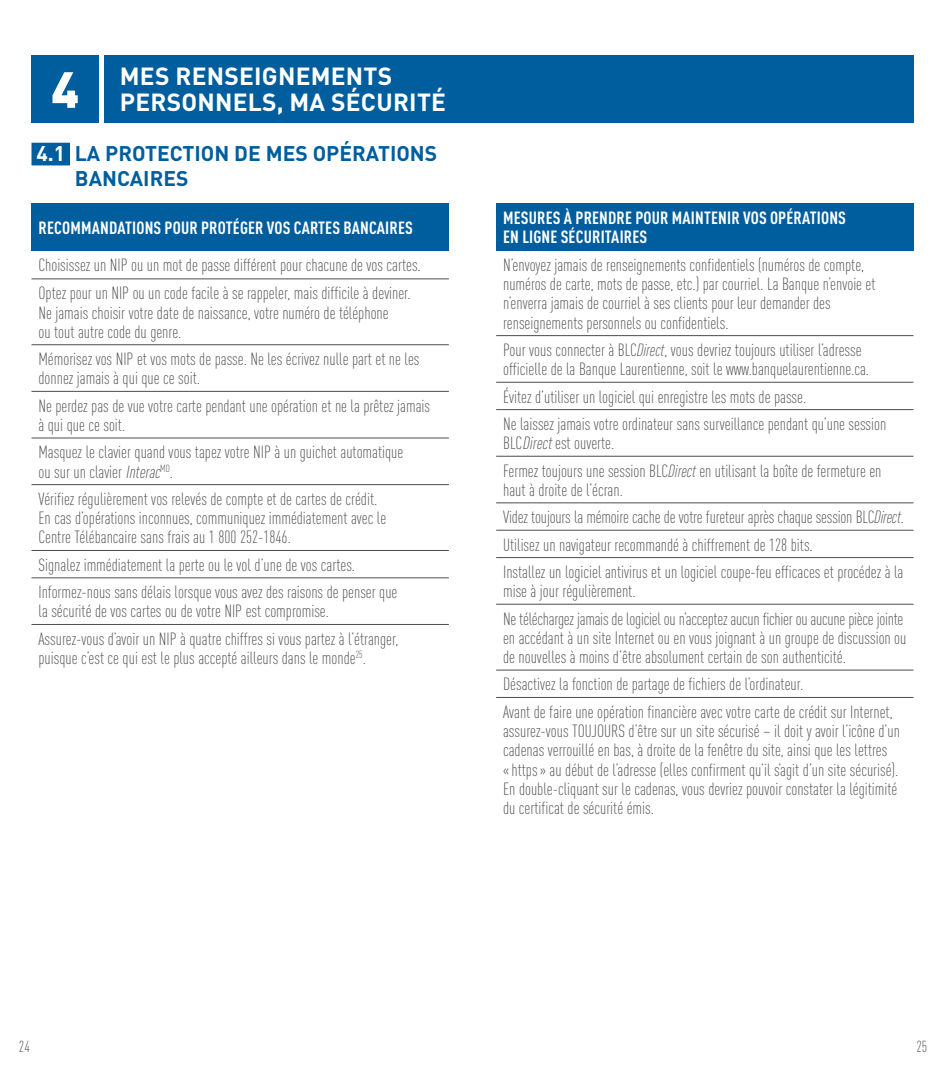
<style>
.page{position:relative;width:945px;height:1071px;background:#fff}
.page>*{position:absolute;margin:0;border:0;box-sizing:border-box;transform-origin:0 0}
.t1{font:900 50.05px "DINOT";color:#fff}
.t2{font:700 24.5px/26.2px "DINOT";letter-spacing:.01em;color:#fff}
.t3{font:700 21px/25.2px "DIN";color:#005e9e}
.t4{font:300 condensed 17.5px/19.2px "DINOT";color:#4d4d4f}
.t5{font:700 condensed 17.5px/19.2px "DINOT";letter-spacing:.01em;color:#fff}
.t6{font:300 condensed 15.75px "DINOT";color:#4d4d4f}
.s1{color:#fff}
.s2{font-style:italic}
</style>
<div class="page">
<div style="left:32px;top:143px;width:38px;height:22px;background:#005e9e"></div>
<div style="left:104px;top:55px;width:810px;height:67px;background:#005e9e"></div>
<div style="left:32px;top:55px;width:67px;height:67px;background:#005e9e"></div>
<div style="left:32px;top:203px;width:417px;height:48px;background:#005e9e"></div>
<hr style="left:32px;top:279px;width:417px;height:1px;background:#4d4d4f">
<hr style="left:32px;top:344px;width:417px;height:1px;background:#4d4d4f">
<hr style="left:32px;top:391px;width:417px;height:1px;background:#4d4d4f">
<hr style="left:32px;top:438px;width:417px;height:1px;background:#4d4d4f">
<hr style="left:32px;top:484px;width:417px;height:1px;background:#4d4d4f">
<hr style="left:32px;top:550px;width:417px;height:1px;background:#4d4d4f">
<hr style="left:32px;top:578px;width:417px;height:1px;background:#4d4d4f">
<hr style="left:32px;top:624px;width:417px;height:1px;background:#4d4d4f">
<div style="left:496px;top:203px;width:418px;height:48px;background:#005e9e"></div>
<hr style="left:496px;top:335px;width:418px;height:1px;background:#4d4d4f">
<hr style="left:496px;top:382px;width:418px;height:1px;background:#4d4d4f">
<hr style="left:496px;top:409px;width:418px;height:1px;background:#4d4d4f">
<hr style="left:496px;top:456px;width:418px;height:1px;background:#4d4d4f">
<hr style="left:496px;top:503px;width:418px;height:1px;background:#4d4d4f">
<hr style="left:496px;top:530px;width:418px;height:1px;background:#4d4d4f">
<hr style="left:496px;top:557px;width:418px;height:1px;background:#4d4d4f">
<hr style="left:496px;top:604px;width:418px;height:1px;background:#4d4d4f">
<hr style="left:496px;top:670px;width:418px;height:1px;background:#4d4d4f">
<hr style="left:496px;top:697px;width:418px;height:1px;background:#4d4d4f">
<h1 class="t1" style="left:50px;top:56px;width:31px">4</h1>
<h2 class="t2" style="left:120px;top:62px;width:328px">MES RENSEIGNEMENTS<br>PERSONNELS, MA SÉCURITÉ</h2>
<p class="t3" style="left:75px;top:140px;width:364px;text-indent:-39px"><span class="s1">4.1</span> LA PROTECTION DE MES OPÉRATIONS<br>BANCAIRES</p>
<p class="t5" style="left:39px;top:218px;width:376px">RECOMMANDATIONS POUR PROTÉGER VOS CARTES BANCAIRES</p>
<p class="t4" style="left:38px;top:251px;width:384px;line-height:28.3px">Choisissez un NIP ou un mot de passe différent pour chacune de vos cartes.<br>Optez pour un NIP ou un code facile à se rappeler, mais difficile à deviner.</p>
<p class="t4" style="left:38px;top:303px;width:352px">Ne jamais choisir votre date de naissance, votre numéro de téléphone ou tout autre code du genre.</p>
<p class="t4" style="left:38px;top:349px;width:382px">Mémorisez vos NIP et vos mots de passe. Ne les écrivez nulle part et ne les donnez jamais à qui que ce soit.</p>
<p class="t4" style="left:38px;top:396px;width:393px">Ne perdez pas de vue votre carte pendant une opération et ne la prêtez jamais à qui que ce soit.</p>
<p class="t4" style="left:38px;top:443px;width:366px">Masquez le clavier quand vous tapez votre NIP à un guichet automatique ou sur un clavier <span class="s2">Interac</span><sup>MD</sup>.</p>
<p class="t4" style="left:39px;top:489px;width:349px">Vérifiez régulièrement vos relevés de compte et de cartes de crédit.<br>En cas d’opérations inconnues, communiquez immédiatement avec le<br>Centre Télébancaire sans frais au 1 800 252-1846.</p>
<p class="t4" style="left:39px;top:551px;width:360px;line-height:27.3px">Signalez immédiatement la perte ou le vol d’une de vos cartes.<br>Informez-nous sans délais lorsque vous avez des raisons de penser que</p>
<p class="t4" style="left:39px;top:598px;width:361px;line-height:27.3px">la sécurité de vos cartes ou de votre NIP est compromise.<br>Assurez-vous d’avoir un NIP à quatre chiffres si vous partez à l’étranger,</p>
<p class="t4" style="left:39px;top:648px;width:329px">puisque c’est ce qui est le plus accepté ailleurs dans le monde<sup>25</sup>.</p>
<p class="t5" style="left:503px;top:208px;width:344px">MESURES À PRENDRE POUR MAINTENIR VOS OPÉRATIONS<br>EN LIGNE SÉCURITAIRES</p>
<p class="t4" style="left:503px;top:255px;width:374px">N’envoyez jamais de renseignements confidentiels (numéros de compte, numéros de carte, mots de passe, etc.) par courriel. La Banque n’envoie et n’enverra jamais de courriel à ses clients pour leur demander des renseignements personnels ou confidentiels.</p>
<p class="t4" style="left:503px;top:340px;width:368px">Pour vous connecter à BLC<span class="s2">Direct</span>, vous devriez toujours utiliser l’adresse officielle de la Banque Laurentienne, soit le www.banquelaurentienne.ca.</p>
<p class="t4" style="left:503px;top:383px;width:385px;line-height:27.3px">Évitez d’utiliser un logiciel qui enregistre les mots de passe.<br>Ne laissez jamais votre ordinateur sans surveillance pendant qu’une session</p>
<p class="t4" style="left:503px;top:430px;width:380px;line-height:27.3px">BLC<span class="s2">Direct</span>est ouverte.<br>Fermez toujours une session BLC<span class="s2">Direct</span> en utilisant la boîte de fermeture en</p>
<p class="t4" style="left:503px;top:476px;width:402px;line-height:27.3px">haut à droite de l’écran.<br>Videz toujours la mémoire cache de votre fureteur après chaque session BLC<span class="s2">Direct</span>.<br>Utilisez un navigateur recommandé à chiffrement de 128 bits.<br>Installez un logiciel antivirus et un logiciel coupe-feu efficaces et procédez à la</p>
<p class="t4" style="left:503px;top:578px;width:402px;line-height:27.3px">mise à jour régulièrement.<br>Ne téléchargez jamais de logiciel ou n’acceptez aucun fichier ou aucune pièce jointe</p>
<p class="t4" style="left:503px;top:628px;width:405px">en accédant à un site Internet ou en vous joignant à un groupe de discussion ou de nouvelles à moins d’être absolument certain de son authenticité.</p>
<p class="t4" style="left:503px;top:671px;width:391px;line-height:27.3px">Désactivez la fonction de partage de fichiers de l’ordinateur.<br>Avant de faire une opération financière avec votre carte de crédit sur Internet,</p>
<p class="t4" style="left:503px;top:721px;width:398px">assurez-vous TOUJOURS d’être sur un site sécurisé – il doit y avoir l’icône d’un cadenas verrouillé en bas, à droite de la fenêtre du site, ainsi que les lettres «https» au début de l’adresse (elles confirment qu’il s’agit d’un site sécurisé).<br>En double-cliquant sur le cadenas, vous devriez pouvoir constater la légitimité du certificat de sécurité émis.</p>
<p class="t6" style="left:19px;top:1037px;width:12px">24</p>
<p class="t6" style="left:916px;top:1037px;width:12px">25</p>
</div>
